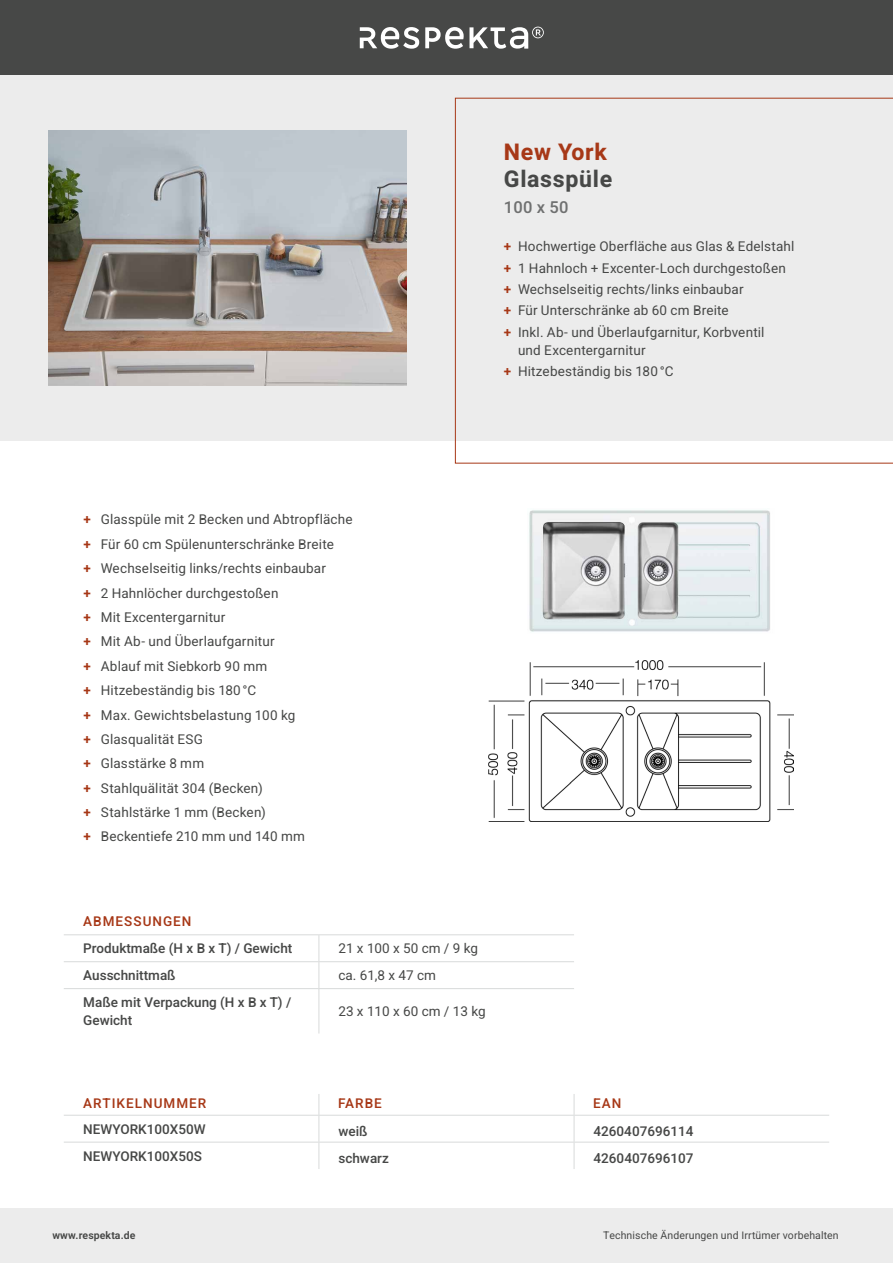
<style>
.page{position:relative;width:893px;height:1263px;background:#fff}
.page>*{position:absolute;margin:0;border:0;box-sizing:border-box;transform-origin:0 0}
.t1{font:700 23.1px "Heebo";letter-spacing:.03em;color:#474847}
.t2{font:700 23.1px "Heebo";letter-spacing:.03em;color:#a73817}
.t3{font:500 16.5px "Heebo";color:#6f7070}
.t4{font:13.5px/24.5px "Heebo";letter-spacing:.015em;color:#474847}
.t5{font:500 13.5px/18px "Heebo";color:#474847}
.t6{font:500 13.5px "Heebo";letter-spacing:.075em;color:#a73817}
.t7{font:10.5px "Heebo";letter-spacing:.01em;color:#474847}
.t8{font:600 10.5px "Heebo";letter-spacing:.01em;color:#474847}
.s1{font-weight:600;color:#a73817}
</style>
<div class="page">
<div style="left:0;top:0;width:893px;height:75px;background:#474847"></div>
<div style="left:0;top:1208px;width:893px;height:55px;background:#ececec"></div>
<svg style="left:360px;top:27px;width:59px;height:22px"></svg>
<svg style="left:425px;top:27px;width:119px;height:22px"></svg>
<div style="left:0;top:75px;width:893px;height:366px;background:#ececec"></div>
<svg style="left:455px;top:98px;width:438px;height:365px"></svg>
<img style="left:49px;top:131px;width:357px;height:255px">
<hr style="left:64px;top:1142px;width:255px;height:1px;background:#d8dada">
<hr style="left:319px;top:1142px;width:255px;height:1px;background:#d8dada">
<hr style="left:574px;top:1142px;width:255px;height:1px;background:#d8dada">
<svg style="left:319px;top:1094px;width:1px;height:75px"></svg>
<hr style="left:64px;top:1115px;width:255px;height:1px;background:#d8dada">
<hr style="left:319px;top:1115px;width:255px;height:1px;background:#d8dada">
<hr style="left:574px;top:1115px;width:255px;height:1px;background:#d8dada">
<svg style="left:574px;top:1094px;width:1px;height:75px"></svg>
<hr style="left:319px;top:989px;width:1px;height:44px;background:#d8dada">
<hr style="left:64px;top:934px;width:255px;height:1px;background:#d8dada">
<hr style="left:319px;top:934px;width:255px;height:1px;background:#d8dada">
<hr style="left:64px;top:961px;width:255px;height:1px;background:#d8dada">
<hr style="left:319px;top:961px;width:255px;height:1px;background:#d8dada">
<hr style="left:64px;top:988px;width:255px;height:1px;background:#d8dada">
<hr style="left:319px;top:988px;width:255px;height:1px;background:#d8dada">
<svg style="left:319px;top:935px;width:1px;height:53px"></svg>
<img style="left:529px;top:510px;width:241px;height:122px">
<img style="left:488px;top:660px;width:305px;height:161px">
<h1 class="t2" style="left:504px;top:136px;width:104px">New York</h1>
<h1 class="t1" style="left:504px;top:162px;width:110px">Glasspüle</h1>
<p class="t3" style="left:504px;top:196px;width:66px">100 x 50</p>
<p class="t4" style="left:504px;top:236px;width:292px;line-height:21.5px"><span class="s1">+</span> Hochwertige Oberfläche aus Glas &amp; Edelstahl <span class="s1">+</span> 1 Hahnloch + Excenter-Loch durchgestoßen <span class="s1">+</span> Wechselseitig rechts/links einbaubar<br><span class="s1">+</span> Für Unterschränke ab 60 cm Breite<br><span class="s1">+</span> Inkl. Ab- und Überlaufgarnitur, Korbventil</p>
<p class="t4" style="left:504px;top:339px;width:171px;line-height:21.5px;text-indent:14px">und Excentergarnitur<br><span class="s1">+</span> Hitzebeständig bis 180°C</p>
<p class="t4" style="left:83px;top:507px;width:271px"><span class="s1">+</span> Glasspüle mit 2 Becken und Abtropfläche <span class="s1">+</span> Für 60 cm Spülenunterschränke Breite<br><span class="s1">+</span> Wechselseitig links/rechts einbaubar<br><span class="s1">+</span> 2 Hahnlöcher durchgestoßen<br><span class="s1">+</span> Mit Excentergarnitur<br><span class="s1">+</span> Mit Ab- und Überlaufgarnitur<br><span class="s1">+</span> Ablauf mit Siebkorb 90 mm<br><span class="s1">+</span> Hitzebeständig bis 180°C<br><span class="s1">+</span> Max. Gewichtsbelastung 100 kg<br><span class="s1">+</span> Glasqualität ESG<br><span class="s1">+</span> Glasstärke 8 mm<br><span class="s1">+</span> Stahlquälität 304 (Becken)<br><span class="s1">+</span> Stahlstärke 1 mm (Becken)<br><span class="s1">+</span> Beckentiefe 210 mm und 140 mm</p>
<p class="t6" style="left:83px;top:912px;width:110px">ABMESSUNGEN</p>
<p class="t5" style="left:83px;top:939px;width:211px">Produktmaße (H x B x T) / Gewicht</p>
<p class="t4" style="left:338px;top:936px;width:141px">21 x 100 x 50 cm / 9 kg</p>
<p class="t5" style="left:83px;top:966px;width:94px">Ausschnittmaß</p>
<p class="t4" style="left:338px;top:963px;width:99px">ca. 61,8 x 47 cm</p>
<p class="t5" style="left:83px;top:993px;width:210px">Maße mit Verpackung (H x B x T) /<br>Gewicht</p>
<p class="t4" style="left:338px;top:999px;width:149px">23 x 110 x 60 cm / 13 kg</p>
<p class="t6" style="left:83px;top:1094px;width:125px">ARTIKELNUMMER</p>
<p class="t6" style="left:338px;top:1094px;width:45px">FARBE</p>
<p class="t6" style="left:593px;top:1094px;width:30px">EAN</p>
<p class="t5" style="left:83px;top:1120px;width:124px">NEWYORK100X50W</p>
<p class="t5" style="left:338px;top:1122px;width:31px">weiß</p>
<p class="t5" style="left:594px;top:1122px;width:101px">4260407696114</p>
<p class="t5" style="left:83px;top:1147px;width:120px">NEWYORK100X50S</p>
<p class="t5" style="left:338px;top:1149px;width:52px">schwarz</p>
<p class="t5" style="left:594px;top:1149px;width:101px">4260407696107</p>
<p class="t8" style="left:52px;top:1228px;width:85px">www.respekta.de</p>
<p class="t7" style="left:603px;top:1228px;width:237px">Technische Änderungen und Irrtümer vorbehalten</p>
</div>
